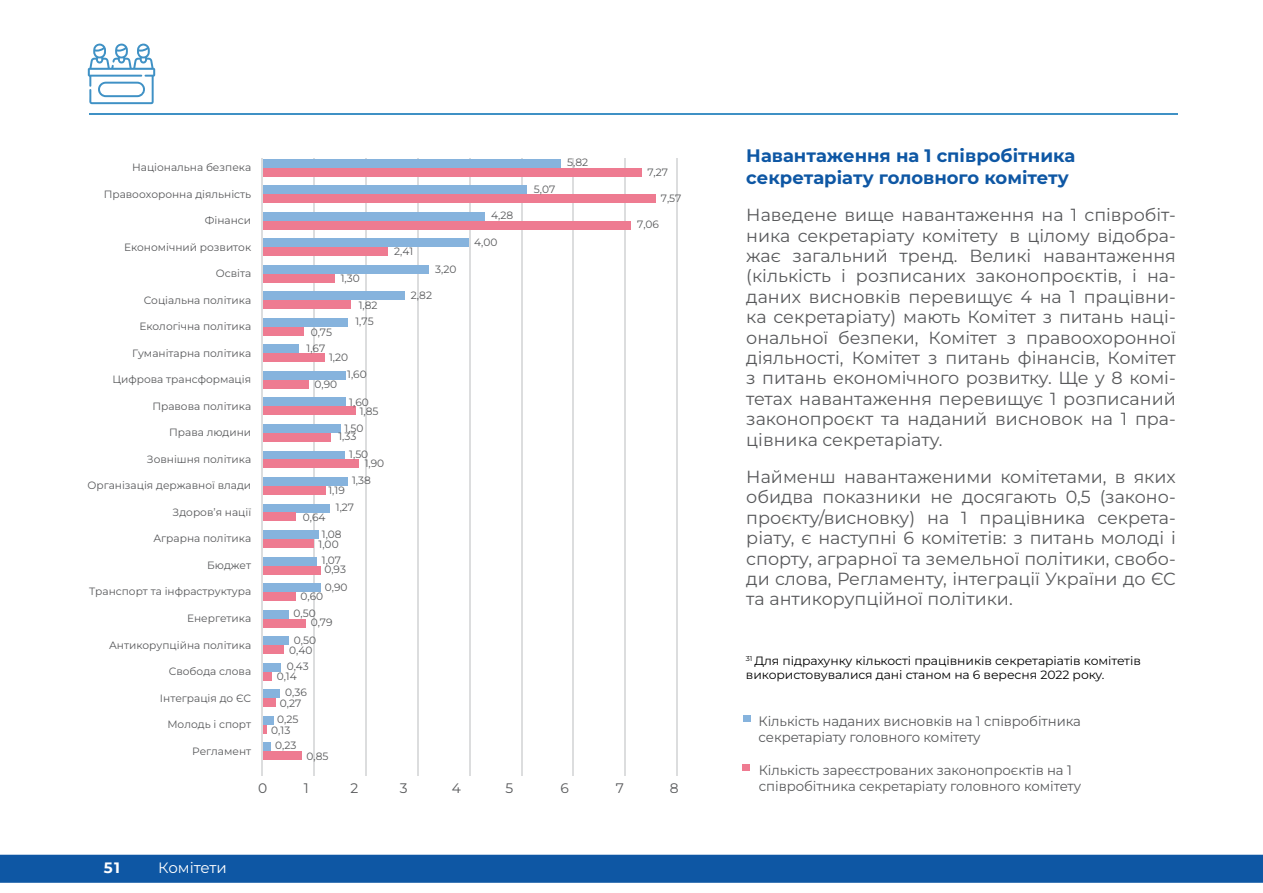
<style>
.page{position:relative;width:1263px;height:893px;background:#fff}
.page>*{position:absolute;margin:0;border:0;box-sizing:border-box;transform-origin:0 0}
.t1{font:700 18px/21.6px "Montserrat";color:#0e57a4}
.t2{font:100 17.55px/20.4px "Montserrat";color:#58595b;text-align:justify}
.t3{font:100 15px "Montserrat";color:#fff}
.t4{font:700 15px "Montserrat";color:#fff}
.t5{font:100 13.8px "Montserrat";color:#58595b}
.t6{font:100 13.65px/16.4px "Montserrat";letter-spacing:-.005em;color:#58595b}
.t7{font:100 12px/14.4px "Montserrat";letter-spacing:-.005em;color:#000}
.t8{font:100 10.65px/16.8px "Montserrat";color:#58595b}
</style>
<div class="page">
<div style="left:0;top:855px;width:1263px;height:28px;background:#0e57a4"></div>
<div style="left:743px;top:715px;width:7px;height:7px;background:#86b3dd"></div>
<div style="left:742px;top:764px;width:7px;height:7px;background:#ef7b91"></div>
<hr style="left:573px;top:159px;width:1px;height:617px;background:#dcddde">
<hr style="left:625px;top:159px;width:1px;height:617px;background:#dcddde">
<hr style="left:365px;top:159px;width:1px;height:617px;background:#dcddde">
<hr style="left:313px;top:159px;width:1px;height:617px;background:#dcddde">
<hr style="left:521px;top:159px;width:1px;height:617px;background:#dcddde">
<hr style="left:469px;top:159px;width:1px;height:617px;background:#dcddde">
<hr style="left:417px;top:159px;width:1px;height:617px;background:#dcddde">
<div style="left:261px;top:185px;width:266px;height:9px;background:#86b3dd"></div>
<div style="left:262px;top:194px;width:394px;height:9px;background:#ee7b91"></div>
<div style="left:261px;top:159px;width:300px;height:9px;background:#86b3dd"></div>
<div style="left:262px;top:168px;width:379px;height:8px;background:#ee7b91"></div>
<div style="left:261px;top:212px;width:224px;height:9px;background:#86b3dd"></div>
<div style="left:262px;top:221px;width:368px;height:9px;background:#ee7b91"></div>
<div style="left:261px;top:238px;width:208px;height:9px;background:#86b3dd"></div>
<div style="left:262px;top:247px;width:125px;height:9px;background:#ee7b91"></div>
<div style="left:261px;top:265px;width:168px;height:9px;background:#86b3dd"></div>
<div style="left:262px;top:274px;width:72px;height:9px;background:#ee7b91"></div>
<div style="left:261px;top:291px;width:144px;height:9px;background:#86b3dd"></div>
<div style="left:262px;top:300px;width:89px;height:9px;background:#ee7b91"></div>
<div style="left:261px;top:318px;width:86px;height:9px;background:#86b3dd"></div>
<div style="left:262px;top:327px;width:41px;height:9px;background:#ee7b91"></div>
<div style="left:261px;top:344px;width:38px;height:9px;background:#86b3dd"></div>
<div style="left:262px;top:353px;width:62px;height:9px;background:#ee7b91"></div>
<div style="left:261px;top:371px;width:84px;height:9px;background:#86b3dd"></div>
<div style="left:262px;top:380px;width:47px;height:9px;background:#ee7b91"></div>
<div style="left:261px;top:397px;width:85px;height:9px;background:#86b3dd"></div>
<div style="left:262px;top:406px;width:94px;height:9px;background:#ee7b91"></div>
<div style="left:261px;top:424px;width:79px;height:9px;background:#86b3dd"></div>
<div style="left:262px;top:433px;width:69px;height:9px;background:#ee7b91"></div>
<div style="left:261px;top:451px;width:83px;height:8px;background:#86b3dd"></div>
<div style="left:262px;top:459px;width:97px;height:9px;background:#ee7b91"></div>
<div style="left:261px;top:477px;width:87px;height:9px;background:#86b3dd"></div>
<div style="left:262px;top:486px;width:63px;height:9px;background:#ee7b91"></div>
<div style="left:261px;top:504px;width:69px;height:8px;background:#86b3dd"></div>
<div style="left:262px;top:512px;width:33px;height:9px;background:#ee7b91"></div>
<div style="left:261px;top:530px;width:58px;height:9px;background:#86b3dd"></div>
<div style="left:262px;top:539px;width:52px;height:9px;background:#ee7b91"></div>
<div style="left:261px;top:557px;width:56px;height:9px;background:#86b3dd"></div>
<div style="left:262px;top:566px;width:58px;height:8px;background:#ee7b91"></div>
<div style="left:261px;top:583px;width:59px;height:9px;background:#86b3dd"></div>
<div style="left:262px;top:592px;width:33px;height:9px;background:#ee7b91"></div>
<div style="left:261px;top:610px;width:28px;height:9px;background:#86b3dd"></div>
<div style="left:262px;top:619px;width:43px;height:8px;background:#ee7b91"></div>
<div style="left:261px;top:636px;width:28px;height:9px;background:#86b3dd"></div>
<div style="left:262px;top:645px;width:22px;height:9px;background:#ee7b91"></div>
<div style="left:261px;top:663px;width:20px;height:9px;background:#86b3dd"></div>
<div style="left:262px;top:672px;width:9px;height:9px;background:#ee7b91"></div>
<div style="left:261px;top:689px;width:19px;height:9px;background:#86b3dd"></div>
<div style="left:262px;top:698px;width:13px;height:9px;background:#ee7b91"></div>
<div style="left:261px;top:716px;width:13px;height:9px;background:#86b3dd"></div>
<div style="left:262px;top:725px;width:5px;height:9px;background:#ee7b91"></div>
<div style="left:261px;top:742px;width:10px;height:9px;background:#86b3dd"></div>
<div style="left:262px;top:751px;width:40px;height:9px;background:#ee7b91"></div>
<hr style="left:677px;top:159px;width:1px;height:617px;background:#dcddde">
<hr style="left:261px;top:159px;width:1px;height:617px;background:#dcddde">
<hr style="left:89px;top:113px;width:1089px;height:2px;background:#3f91c5">
<svg style="left:88px;top:43px;width:67px;height:61px"></svg>
<p class="t8" style="left:132px;top:159px;width:121px">Національна безпека</p>
<p class="t8" style="left:104px;top:185px;width:149px">Правоохоронна діяльність</p>
<p class="t8" style="left:205px;top:212px;width:48px">Фінанси</p>
<p class="t8" style="left:124px;top:238px;width:129px">Економічний розвиток</p>
<p class="t8" style="left:216px;top:265px;width:37px">Освіта</p>
<p class="t8" style="left:144px;top:291px;width:109px">Соціальна політика</p>
<p class="t8" style="left:139px;top:318px;width:113px">Екологічна політика</p>
<p class="t8" style="left:132px;top:344px;width:121px">Гуманітарна політика</p>
<p class="t8" style="left:112px;top:371px;width:140px">Цифрова трансформація</p>
<p class="t8" style="left:152px;top:397px;width:100px">Правова політика</p>
<p class="t8" style="left:169px;top:424px;width:84px">Права людини</p>
<p class="t8" style="left:147px;top:450px;width:106px">Зовнішня політика</p>
<p class="t8" style="left:87px;top:477px;width:165px">Організація державної влади</p>
<p class="t8" style="left:173px;top:503px;width:80px">Здоров’я нації</p>
<p class="t8" style="left:153px;top:530px;width:99px">Аграрна політика</p>
<p class="t8" style="left:207px;top:556px;width:46px">Бюджет</p>
<p class="t8" style="left:89px;top:583px;width:164px">Транспорт та інфраструктура</p>
<p class="t8" style="left:187px;top:609px;width:66px">Енергетика</p>
<p class="t8" style="left:109px;top:636px;width:144px">Антикорупційна політика</p>
<p class="t8" style="left:169px;top:663px;width:84px">Свобода слова</p>
<p class="t8" style="left:160px;top:689px;width:93px">Інтеграція до ЄС</p>
<p class="t8" style="left:167px;top:716px;width:85px">Молодь і спорт</p>
<p class="t8" style="left:192px;top:742px;width:61px">Регламент</p>
<p class="t8" style="left:341px;top:269px;width:21px">1,30</p>
<p class="t8" style="left:355px;top:296px;width:24px;text-align:center">1,82<br>1,75</p>
<p class="t8" style="left:306px;top:323px;width:27px;line-height:16.4px;text-indent:4px">0,75<br>1,67</p>
<p class="t8" style="left:347px;top:349px;width:21px;text-indent:-18px">1,20<br>1,60</p>
<p class="t8" style="left:314px;top:376px;width:24px">0,90</p>
<p class="t8" style="left:360px;top:397px;width:20px;line-height:9.6px;text-indent:-10px">1,60<br>1,85</p>
<p class="t8" style="left:338px;top:424px;width:27px;line-height:8.1px;text-indent:6px">1,50<br>1,33</p>
<p class="t8" style="left:365px;top:450px;width:21px;line-height:8.9px;text-indent:-15px">1,50<br>1,90</p>
<p class="t8" style="left:352px;top:472px;width:20px">1,38</p>
<p class="t8" style="left:336px;top:481px;width:20px;line-height:17.4px;text-indent:-7px">1,19<br>1,27</p>
<p class="t8" style="left:322px;top:508px;width:21px;line-height:17.7px;text-indent:-19px">0,64<br>1,08</p>
<p class="t8" style="left:319px;top:536px;width:24px;line-height:15.9px;text-align:center">1,00<br>1,07</p>
<p class="t8" style="left:324px;top:560px;width:25px;line-height:18px">0,93<br>0,90</p>
<p class="t8" style="left:293px;top:587px;width:31px;line-height:17.4px;text-indent:7px">0,60<br>0,50</p>
<p class="t8" style="left:294px;top:613px;width:40px;line-height:17.7px;text-indent:17px">0,79<br>0,50</p>
<p class="t8" style="left:287px;top:642px;width:27px;line-height:16.4px">0,40<br>0,43</p>
<p class="t8" style="left:285px;top:667px;width:23px;text-indent:-9px">0,14<br>0,36</p>
<p class="t8" style="left:277px;top:694px;width:26px">0,27<br>0,25</p>
<p class="t8" style="left:271px;top:722px;width:27px;line-height:15.8px;text-align:center">0,13<br>0,23</p>
<p class="t8" style="left:307px;top:747px;width:24px">0,85</p>
<p class="t8" style="left:394px;top:243px;width:21px">2,41</p>
<p class="t8" style="left:435px;top:260px;width:23px">3,20</p>
<p class="t8" style="left:411px;top:286px;width:23px">2,82</p>
<p class="t8" style="left:491px;top:207px;width:24px">4,28</p>
<p class="t8" style="left:474px;top:233px;width:25px">4,00</p>
<p class="t8" style="left:534px;top:180px;width:23px">5,07</p>
<p class="t8" style="left:567px;top:153px;width:23px">5,82</p>
<p class="t8" style="left:647px;top:164px;width:22px">7,27</p>
<p class="t8" style="left:661px;top:190px;width:22px">7,57</p>
<p class="t8" style="left:637px;top:216px;width:23px">7,06</p>
<p class="t4" style="left:104px;top:857px;width:18px">51</p>
<p class="t3" style="left:158px;top:858px;width:70px">Комітети</p>
<p class="t5" style="left:258px;top:779px;width:11px">0</p>
<p class="t5" style="left:304px;top:779px;width:6px">1</p>
<p class="t5" style="left:350px;top:779px;width:9px">2</p>
<p class="t5" style="left:400px;top:779px;width:9px">3</p>
<p class="t5" style="left:452px;top:779px;width:11px">4</p>
<p class="t5" style="left:505px;top:779px;width:9px">5</p>
<p class="t5" style="left:560px;top:779px;width:10px">6</p>
<p class="t5" style="left:616px;top:779px;width:10px">7</p>
<p class="t5" style="left:670px;top:779px;width:10px">8</p>
<p class="t1" style="left:746px;top:144px;width:331px">Навантаження на 1 співробітника секретаріату головного комітету</p>
<p class="t2" style="left:746px;top:204px;width:431px">Наведене вище навантаження на 1 співробіт&shy;ника секретаріату комітету в цілому відобра&shy;жає загальний тренд. Великі навантаження (кількість і розписаних законопроєктів, і на&shy;даних висновків перевищує 4 на 1 працівни&shy;ка секретаріату) мають Комітет з питань наці&shy;ональної безпеки, Комітет з правоохоронної діяльності, Комітет з питань фінансів, Комітет з питань економічного розвитку. Ще у 8 комі&shy;тетах навантаження перевищує 1 розписаний законопроєкт та наданий висновок на 1 пра&shy;цівника секретаріату.</p>
<p class="t2" style="left:746px;top:466px;width:431px">Найменш навантаженими комітетами, в яких обидва показники не досягають 0,5 (законо&shy;проєкту/висновку) на 1 працівника секрета&shy;ріату, є наступні 6 комітетів: з питань молоді і спорту, аграрної та земельної політики, свобо&shy;ди слова, Регламенту, інтеграції України до ЄС та антикорупційної політики.</p>
<p class="t7" style="left:746px;top:653px;width:396px"><sup>31</sup> Для підрахунку кількості працівників секретаріатів комітетів використовувалися дані станом на 6 вересня 2022 року.</p>
<p class="t6" style="left:759px;top:712px;width:324px">Кількість наданих висновків на 1 співробітника секретаріату головного комітету</p>
<p class="t6" style="left:759px;top:761px;width:324px">Кількість зареєстрованих законопроєктів на 1 співробітника секретаріату головного комітету</p>
</div>
